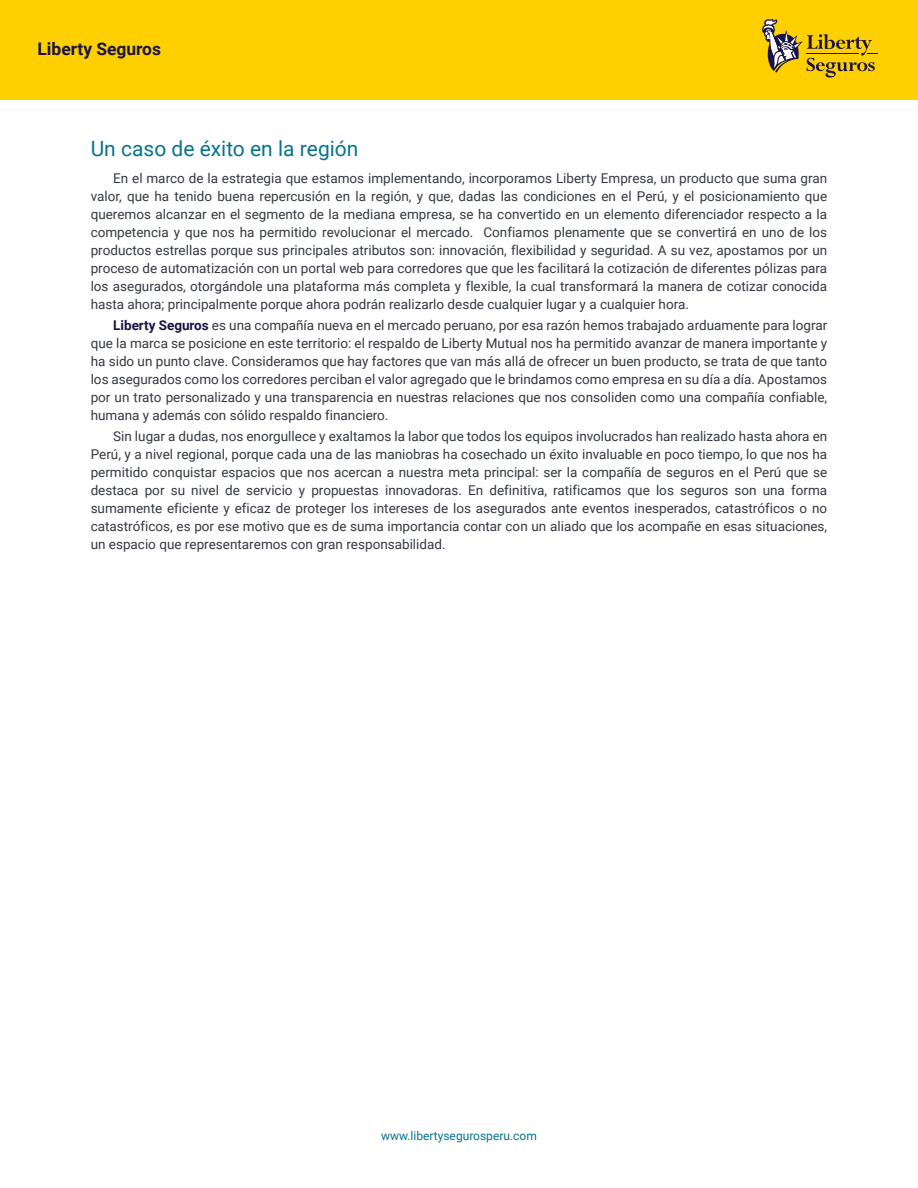
<style>
.page{position:relative;width:918px;height:1188px;background:#fff}
.page>*{position:absolute;margin:0;border:0;box-sizing:border-box;transform-origin:0 0}
.t1{font:21px "Roboto";color:#06748c}
.t2{font:700 17.4px "Roboto";color:#1a1446}
.t3{font:13.5px/18px "Roboto";color:#343841;text-align:justify}
.t4{font:12px "Roboto";color:#06748c}
.s1{font-weight:700;color:#1a1446}
</style>
<div class="page">
<div style="left:0;top:0;width:918px;height:99px;background:#ffd000"></div>
<svg style="left:762px;top:19px;width:116px;height:59px"></svg>
<p class="t2" style="left:38px;top:36px;width:125px">Liberty Seguros</p>
<h1 class="t1" style="left:91px;top:133px;width:269px">Un caso de éxito en la región</h1>
<p class="t3" style="left:91px;top:168px;width:738px;text-indent:23px">En el marco de la estrategia que estamos implementando, incorporamos Liberty Empresa, un producto que suma gran valor, que ha tenido buena repercusión en la región, y que, dadas las condiciones en el Perú, y el posicionamiento que queremos alcanzar en el segmento de la mediana empresa, se ha convertido en un elemento diferenciador respecto a la competencia y que nos ha permitido revolucionar el mercado. Confiamos plenamente que se convertirá en uno de los productos estrellas porque sus principales atributos son: innovación, flexibilidad y seguridad. A su vez, apostamos por un proceso de automatización con un portal web para corredores que que les facilitará la cotización de diferentes pólizas para los asegurados, otorgándole una plataforma más completa y flexible, la cual transformará la manera de cotizar conocida hasta ahora; principalmente porque ahora podrán realizarlo desde cualquier lugar y a cualquier hora.</p>
<p class="t3" style="left:91px;top:315px;width:738px;text-indent:22px"><span class="s1">Liberty Seguros</span> es una compañía nueva en el mercado peruano, por esa razón hemos trabajado arduamente para lograr que la marca se posicione en este territorio: el respaldo de Liberty Mutual nos ha permitido avanzar de manera importante y ha sido un punto clave. Consideramos que hay factores que van más allá de ofrecer un buen producto, se trata de que tanto los asegurados como los corredores perciban el valor agregado que le brindamos como empresa en su día a día. Apostamos por un trato personalizado y una transparencia en nuestras relaciones que nos consoliden como una compañía confiable, humana y además con sólido respaldo financiero.</p>
<p class="t3" style="left:91px;top:426px;width:738px;text-indent:23px">Sin lugar a dudas, nos enorgullece y exaltamos la labor que todos los equipos involucrados han realizado hasta ahora en Perú, y a nivel regional, porque cada una de las maniobras ha cosechado un éxito invaluable en poco tiempo, lo que nos ha permitido conquistar espacios que nos acercan a nuestra meta principal: ser la compañía de seguros en el Perú que se destaca por su nivel de servicio y propuestas innovadoras. En definitiva, ratificamos que los seguros son una forma sumamente eficiente y eficaz de proteger los intereses de los asegurados ante eventos inesperados, catastróficos o no catastróficos, es por ese motivo que es de suma importancia contar con un aliado que los acompañe en esas situaciones, un espacio que representaremos con gran responsabilidad.</p>
<p class="t4" style="left:381px;top:1127px;width:157px">www.libertysegurosperu.com</p>
</div>
